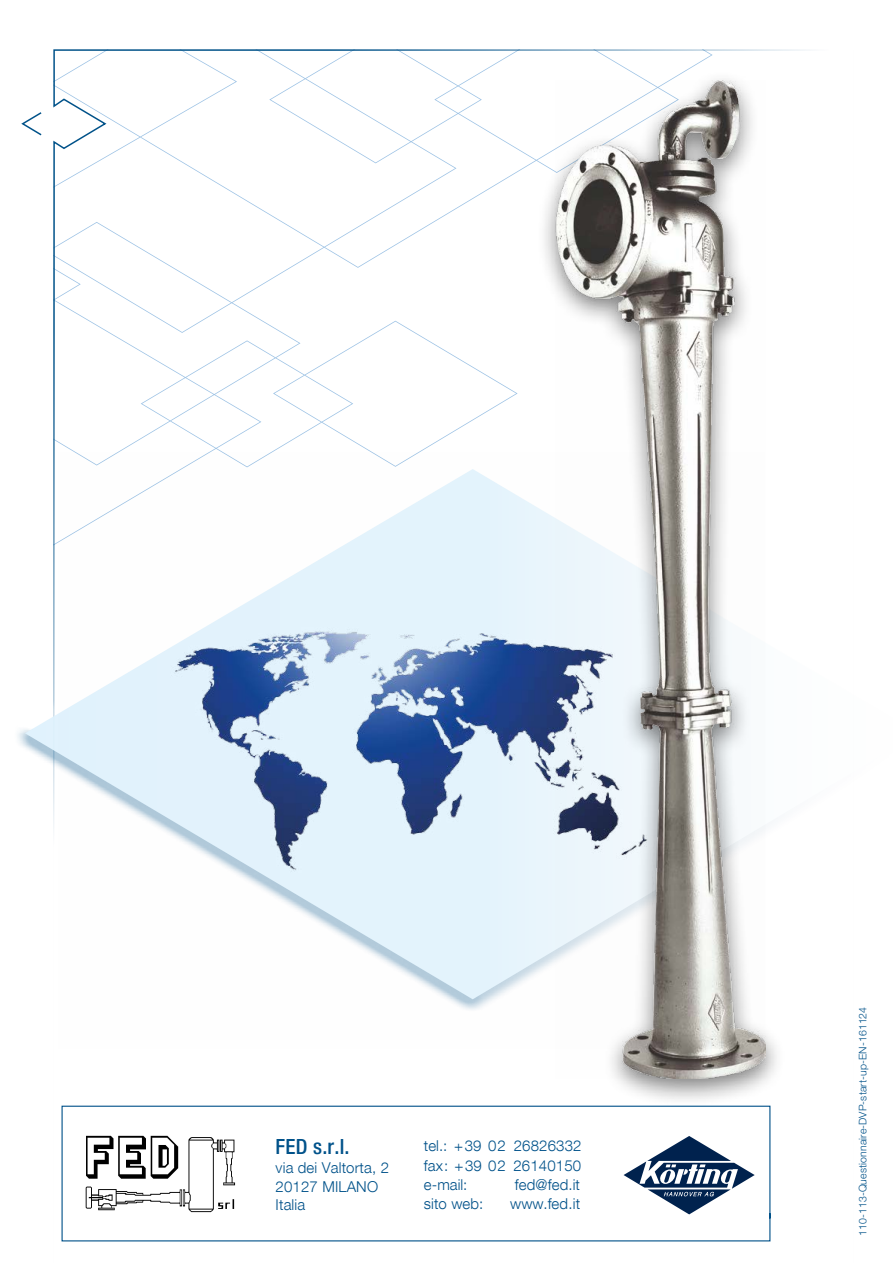
<style>
.page{position:relative;width:893px;height:1263px;background:#fff}
.page>*{position:absolute;margin:0;border:0;box-sizing:border-box;transform-origin:0 0}
.t1{font:500 condensed 21px "Helvetica Neue";color:#00528a}
.t2{font:300 15px/19px "Helvetica Neue";letter-spacing:.01em;color:#00528a;text-align:justify}
.t3{font:300 15px "Helvetica Neue";letter-spacing:.01em;color:#005189}
.t4{font:300 10.5px "Helvetica Neue LT";letter-spacing:.01em;color:#005289}
.s1{color:#005189}
</style>
<div class="page">
<svg style="left:21px;top:49px;width:784px;height:407px"></svg>
<div style="left:536px;top:70px;width:250px;height:1038px;background:#000;opacity:.5"></div>
<img style="left:556px;top:81px;width:209px;height:998px">
<img style="left:57px;top:452px;width:708px;height:597px">
<svg style="left:61px;top:1105px;width:710px;height:137px"></svg>
<svg style="left:624px;top:1136px;width:131px;height:78px"></svg>
<img style="left:82px;top:1134px;width:153px;height:79px">
<h1 class="t1" style="left:276px;top:1134px;width:76px">FED s.r.l.</h1>
<p class="t2" style="left:276px;top:1158px;width:115px;line-height:18px">via dei Valtorta, 2<br>20127 MILANO</p>
<p class="t3" style="left:276px;top:1192px;width:31px">Italia</p>
<p class="t2" style="left:424px;top:1136px;width:159px"><span class="s1">tel.:</span> +39 02 26826332 <span class="s1">fax:</span> +39 02 26140150 <span class="s1">e-mail:</span></p>
<p class="t3" style="left:515px;top:1172px;width:67px">fed@fed.it</p>
<p class="t3" style="left:424px;top:1191px;width:61px">sito web:</p>
<p class="t3" style="left:510px;top:1191px;width:72px">www.fed.it</p>
<p class="t4" style="left:856px;top:1236px;width:231px;rotate:-90deg">110-113-Questionnaire-DVP-start-up-EN-161124</p>
</div>
